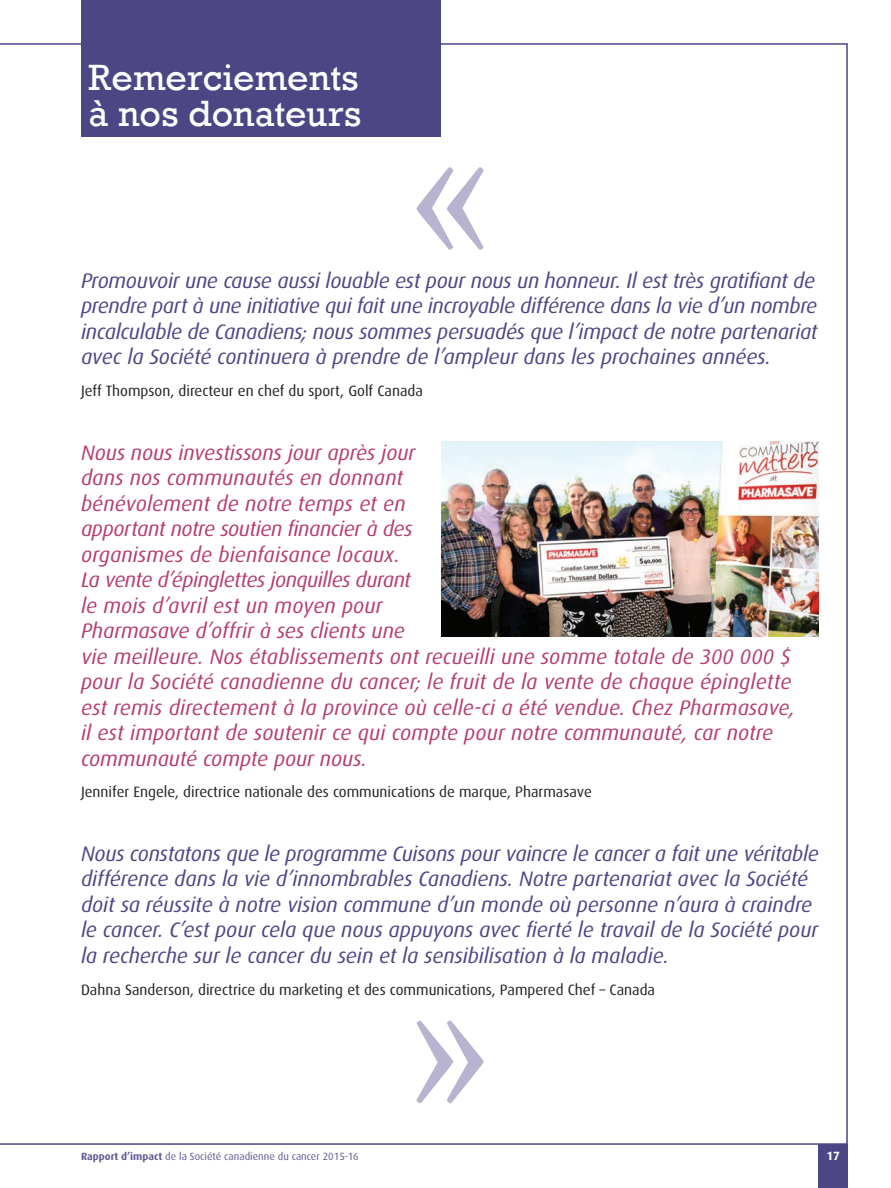
<style>
.page{position:relative;width:891px;height:1188px;background:#fff}
.page>*{position:absolute;margin:0;border:0;box-sizing:border-box;transform-origin:0 0}
.ccs_chapter_title-wh{font:37.5px/36px "Rockwell";letter-spacing:.005em;color:#fff}
.ccs_body_text{font:italic 21px/25.5px "Dax";color:#b53d70}
.ccs_body_text-2{font:italic 21px/25.5px "Dax";letter-spacing:-.005em;color:#4c4685}
.ccs_sub-title_paragr{font:italic 21px/25.5px "Dax";letter-spacing:-.005em;color:#4c4685;text-align:justify}
.ccs_body_text-3{font:15px "Dax";color:#231f20}
.t1{font:700 12px "Dax";color:#fff}
.t2{font:10.5px "Dax";color:#605992}
.s1{font-weight:700}
</style>
<div class="page">
<img style="left:441px;top:441px;width:378px;height:195px">
<div style="left:819px;top:1144px;width:29px;height:44px;background:#4c4685"></div>
<div style="left:81px;top:0;width:359px;height:136px;background:#4c4685"></div>
<hr style="left:0;top:0;width:1px;height:288px;background:#4c4685">
<svg style="left:0;top:43px;width:1px;height:1102px"></svg>
<svg style="left:417px;top:167px;width:67px;height:83px"></svg>
<svg style="left:417px;top:1021px;width:67px;height:82px"></svg>
<p class="ccs_chapter_title-wh" style="left:88px;top:60px;width:274px">Remerciements à nos donateurs</p>
<p class="ccs_sub-title_paragr" style="left:81px;top:268px;width:738px">Promouvoir une cause aussi louable est pour nous un honneur. Il est très gratifiant de prendre part à une initiative qui fait une incroyable différence dans la vie d’un nombre incalculable de Canadiens; nous sommes persuadés que l’impact de notre partenariat avec la Société continuera à prendre de l’ampleur dans les prochaines années.</p>
<p class="ccs_body_text-3" style="left:81px;top:383px;width:343px">Jeff Thompson, directeur en chef du sport, Golf Canada</p>
<p class="ccs_body_text" style="left:81px;top:440px;width:716px">Nous nous investissons jour après jour<br>dans nos communautés en donnant<br>bénévolement de notre temps et en<br>apportant notre soutien financier à des<br>organismes de bienfaisance locaux.<br>La vente d’épinglettes jonquilles durant<br>le mois d’avril est un moyen pour<br>Pharmasave d’offrir à ses clients une<br>vie meilleure. Nos établissements ont recueilli une somme totale de 300 000 $ pour la Société canadienne du cancer; le fruit de la vente de chaque épinglette est remis directement à la province où celle-ci a été vendue. Chez Pharmasave, il est important de soutenir ce qui compte pour notre communauté, car notre communauté compte pour nous.</p>
<p class="ccs_body_text-3" style="left:81px;top:784px;width:512px">Jennifer Engele, directrice nationale des communications de marque, Pharmasave</p>
<p class="ccs_body_text-2" style="left:81px;top:841px;width:739px">Nous constatons que le programme Cuisons pour vaincre le cancer a fait une véritable différence dans la vie d’innombrables Canadiens. Notre partenariat avec la Société doit sa réussite à notre vision commune d’un monde où personne n’aura à craindre le cancer. C’est pour cela que nous appuyons avec fierté le travail de la Société pour la recherche sur le cancer du sein et la sensibilisation à la maladie.</p>
<p class="ccs_body_text-3" style="left:81px;top:981px;width:576px">Dahna Sanderson, directrice du marketing et des communications, Pampered Chef – Canada</p>
<p class="t2" style="left:81px;top:1151px;width:279px"><span class="s1">Rapport d’impact</span> de la Société canadienne du cancer 2015-16</p>
<p class="t1" style="left:826px;top:1149px;width:15px">17</p>
</div>
